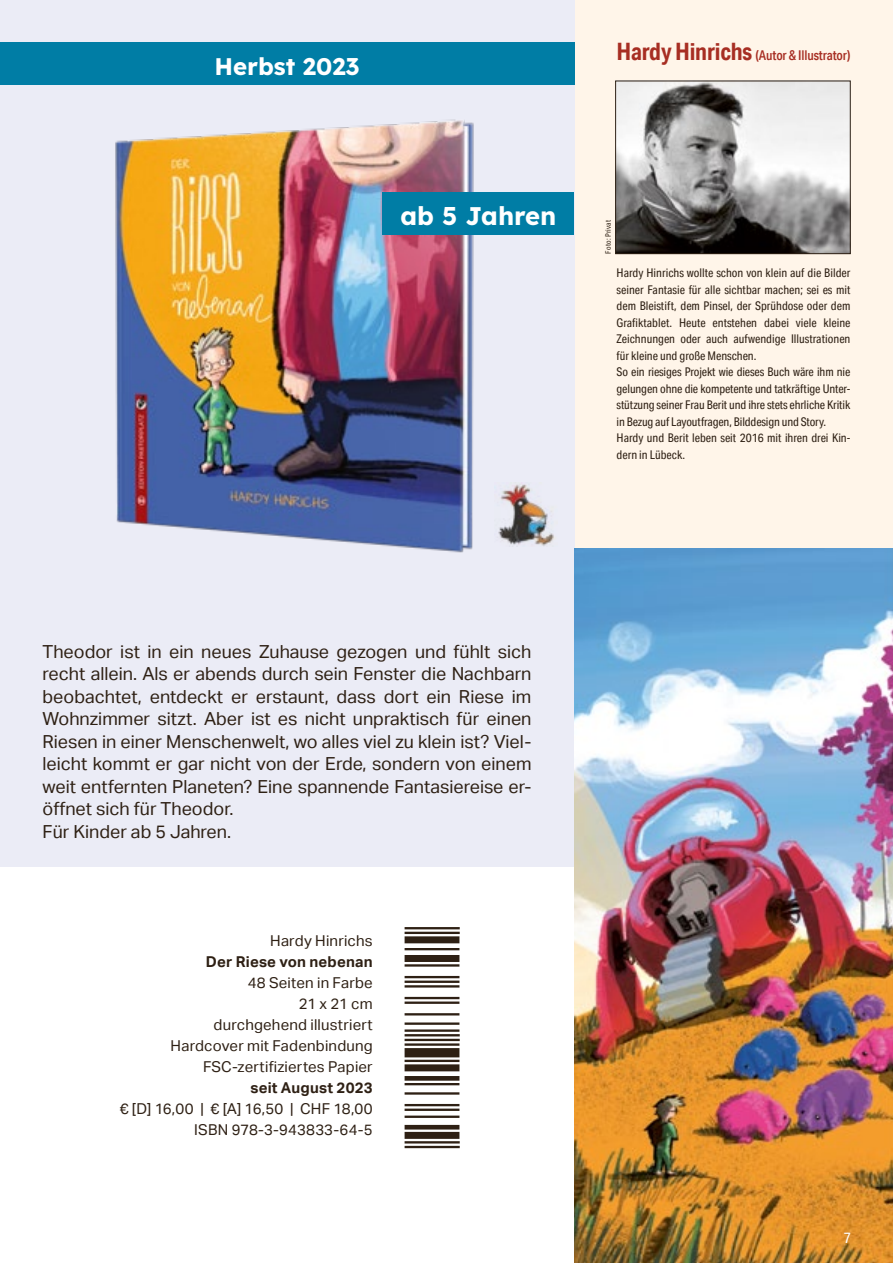
<style>
.page{position:relative;width:893px;height:1263px;background:#fff}
.page>*{position:absolute;margin:0;border:0;box-sizing:border-box;transform-origin:0 0}
.t1{font:700 25.5px "Lexend";color:#fff}
.t2{font:700 24px "Lexend";color:#fff}
.t3{font:18px/22.5px "Aktiv Grotesk";color:#2e2014}
.t4{font:15px/21px "Aktiv Grotesk";letter-spacing:.015em;color:#2e2014;text-align:right}
.t5{font:700 15px "Aktiv Grotesk";letter-spacing:.015em;color:#2e2014}
.t6{font:15px "Aktiv Grotesk Cd";color:#fff}
.t7{font:500 13.5px "Aktiv Grotesk Cd";letter-spacing:-.01em;color:#a72e23}
.t8{font:12px/16.5px "Aktiv Grotesk Cd";color:#2e2014}
.t9{font:7.5px "Aktiv Grotesk Cd";letter-spacing:.025em;color:#2e2014}
.s1{font-weight:700;font-size:24px}
</style>
<div class="page">
<div style="left:574px;top:0;width:319px;height:1263px;background:#fff5e9"></div>
<div style="left:0;top:0;width:574px;height:866px;background:#ebecf6"></div>
<img style="left:574px;top:549px;width:319px;height:714px">
<div style="left:0;top:43px;width:574px;height:42px;background:#007da5"></div>
<img style="left:617px;top:83px;width:231px;height:169px">
<div style="left:615px;top:81px;width:235px;height:173px;border:1px solid #2e2014"></div>
<img style="left:115px;top:119px;width:359px;height:434px">
<svg style="left:405px;top:927px;width:55px;height:221px"></svg>
<div style="left:383px;top:192px;width:191px;height:43px;background:#007da5"></div>
<img style="left:494px;top:483px;width:61px;height:63px">
<h2 class="t2" style="left:214px;top:49px;width:147px">Herbst 2023</h2>
<p class="t7" style="left:617px;top:47px;width:235px"><span class="s1">Hardy Hinrichs</span> (Autor &amp; Illustrator)</p>
<h1 class="t1" style="left:400px;top:197px;width:157px">ab 5 Jahren</h1>
<p class="t9" style="left:604px;top:254px;width:35px;rotate:-90deg">Foto: Privat</p>
<p class="t8" style="left:617px;top:265px;width:235px">Hardy Hinrichs wollte schon von klein auf die Bilder seiner Fantasie für alle sichtbar machen; sei es mit dem Bleistift, dem Pinsel, der Sprühdose oder dem Grafiktablet. Heute entstehen dabei viele kleine Zeichnungen oder auch aufwendige Illustrationen für kleine und große Menschen.<br>So ein riesiges Projekt wie dieses Buch wäre ihm nie gelungen ohne die kompetente und tatkräftige Unter&shy;stützung seiner Frau Berit und ihre stets ehrliche Kritik in Bezug auf Layoutfragen, Bilddesign und Story.<br>Hardy und Berit leben seit 2016 mit ihren drei Kin&shy;dern in Lübeck.</p>
<p class="t3" style="left:43px;top:640px;width:491px">Theodor ist in ein neues Zuhause gezogen und fühlt sich recht allein. Als er abends durch sein Fenster die Nachbarn beobachtet, entdeckt er erstaunt, dass dort ein Riese im Wohnzimmer sitzt. Aber ist es nicht unpraktisch für einen Riesen in einer Menschenwelt, wo alles viel zu klein ist? Viel&shy;leicht kommt er gar nicht von der Erde, sondern von einem weit entfernten Planeten? Eine spannende Fantasiereise er&shy;öffnet sich für Theodor.<br>Für Kinder ab 5 Jahren.</p>
<p class="t4" style="left:270px;top:930px;width:104px">Hardy Hinrichs</p>
<p class="t5" style="left:206px;top:953px;width:168px">Der Riese von nebenan</p>
<p class="t4" style="left:171px;top:972px;width:204px">48 Seiten in Farbe<br>21 x 21 cm<br>durchgehend illustriert<br>Hardcover mit Fadenbindung<br>FSC-zertifiziertes Papier</p>
<p class="t5" style="left:250px;top:1079px;width:124px">seit August 2023</p>
<p class="t4" style="left:120px;top:1098px;width:254px">€ [D] 16,00 | € [A] 16,50 | CHF 18,00<br>ISBN 978-3-943833-64-5</p>
<p class="t6" style="left:844px;top:1228px;width:9px">7</p>
</div>
